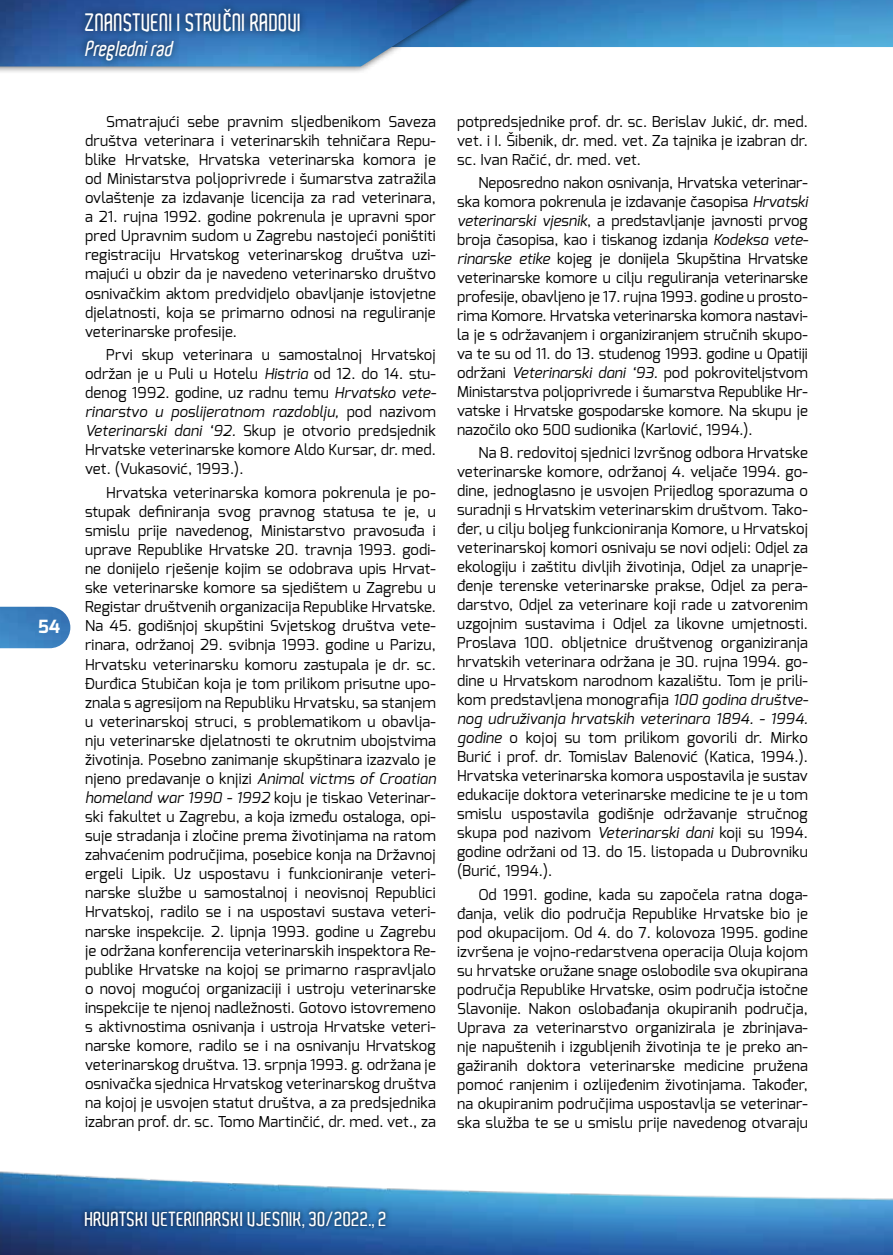
<style>
.page{position:relative;width:893px;height:1255px;background:#fff}
.page>*{position:absolute;margin:0;border:0;box-sizing:border-box;transform-origin:0 0}
.t1{font:600 24px "Aldo";color:#fff;scale:.9 1}
.t2{font:italic 600 21px "Aldo";color:#fff;scale:.9 1}
.t3{font:600 19.5px "Aldo";color:#fff}
.t4{font:700 18.15px "Exo";color:#fff}
.t5{font:15px/19px "Exo";letter-spacing:.01em;color:#000;text-align:justify}
.s1{font-family:"Libel Suit Rg";font-weight:400;font-size:22.5px}
.s2{font-style:italic}
</style>
<div class="page">
<img style="left:505px;top:0;width:388px;height:47px">
<div style="left:0;top:0;width:505px;height:75px;background:#000;opacity:.75"></div>
<img style="left:0;top:0;width:498px;height:66px">
<img style="left:0;top:1171px;width:893px;height:83px">
<img style="left:0;top:606px;width:70px;height:42px">
<div style="left:81px;top:1207px;width:309px;height:25px;background:#000;opacity:.75"></div>
<div style="left:78px;top:1px;width:230px;height:67px;background:#000;opacity:.75"></div>
<p class="t4" style="left:38px;top:614px;width:24px">54</p>
<h1 class="t1" style="left:85px;top:9px;width:242px">ZNANSTVENI I STRU<span class="s1">Č</span>NI RADOVI</h1>
<h2 class="t2" style="left:85px;top:37px;width:104px">Preglednirad</h2>
<p class="t5" style="left:85px;top:112px;width:352px;text-indent:21px">Smatrajući sebe pravnim sljedbenikom Saveza društva veterinara i veterinarskih tehničara Repu&shy;blike Hrvatske, Hrvatska veterinarska komora je od Ministarstva poljoprivrede i šumarstva zatražila ovlaštenje za izdavanje licencija za rad veterinara, a 21. rujna 1992. godine pokrenula je upravni spor pred Upravnim sudom u Zagrebu nastojeći poništiti registraciju Hrvatskog veterinarskog društva uzi&shy;majući u obzir da je navedeno veterinarsko društvo osnivačkim aktom predvidjelo obavljanje istovjetne djelatnosti, koja se primarno odnosi na reguliranje veterinarske profesije.</p>
<p class="t5" style="left:85px;top:345px;width:353px;text-indent:21px">Prvi skup veterinara u samostalnoj Hrvatskoj održan je u Puli u Hotelu <span class="s2">Histria</span> od 12. do 14. stu&shy;denog 1992. godine, uz radnu temu <span class="s2">Hrvatsko vete&shy;rinarstvo u poslijeratnom razdoblju,</span> pod nazivom <span class="s2">Veterinarski dani ‘92.</span> Skup je otvorio predsjednik Hrvatske veterinarske komore Aldo Kursar, dr. med. vet. (Vukasović, 1993.).</p>
<p class="t5" style="left:85px;top:483px;width:352px;text-indent:21px">Hrvatska veterinarska komora pokrenula je po&shy;stupak definiranja svog pravnog statusa te je, u smislu prije navedenog, Ministarstvo pravosuđa i uprave Republike Hrvatske 20. travnja 1993. godi&shy;ne donijelo rješenje kojim se odobrava upis Hrvat&shy;ske veterinarske komore sa sjedištem u Zagrebu u Registar društvenih organizacija Republike Hrvatske.<br>Na 45. godišnjoj skupštini Svjetskog društva vete&shy;rinara, održanoj 29. svibnja 1993. godine u Parizu, Hrvatsku veterinarsku komoru zastupala je dr. sc.<br>Đurđica Stubičan koja je tom prilikom prisutne upo&shy;znala s agresijom na Republiku Hrvatsku, sa stanjem u veterinarskoj struci, s problematikom u obavlja&shy;nju veterinarske djelatnosti te okrutnim ubojstvima životinja. Posebno zanimanje skupštinara izazvalo je njeno predavanje o knjizi <span class="s2">Animal victms of Croatian homeland war 1990 - 1992</span> koju je tiskao Veterinar&shy;ski fakultet u Zagrebu, a koja između ostaloga, opi&shy;suje stradanja i zločine prema životinjama na ratom zahvaćenim područjima, posebice konja na Državnoj ergeli Lipik. Uz uspostavu i funkcioniranje veteri&shy;narske službe u samostalnoj i neovisnoj Republici Hrvatskoj, radilo se i na uspostavi sustava veteri&shy;narske inspekcije. 2. lipnja 1993. godine u Zagrebu je održana konferencija veterinarskih inspektora Re&shy;publike Hrvatske na kojoj se primarno raspravljalo o novoj mogućoj organizaciji i ustroju veterinarske inspekcije te njenoj nadležnosti. Gotovo istovremeno s aktivnostima osnivanja i ustroja Hrvatske veteri&shy;narske komore, radilo se i na osnivanju Hrvatskog veterinarskog društva. 13. srpnja 1993. g. održana je osnivačka sjednica Hrvatskog veterinarskog društva na kojoj je usvojen statut društva, a za predsjednika izabran prof. dr. sc. Tomo Martinčić, dr. med. vet., za</p>
<p class="t5" style="left:457px;top:112px;width:352px">potpredsjednike prof. dr. sc. Berislav Jukić, dr. med. vet. i I. Šibenik, dr. med. vet. Za tajnika je izabran dr. sc. Ivan Račić, dr. med. vet.</p>
<p class="t5" style="left:457px;top:173px;width:353px;text-indent:21px">Neposredno nakon osnivanja, Hrvatska veterinar&shy;ska komora pokrenula je izdavanje časopisa <span class="s2">Hrvatski veterinarski vjesnik</span>, a predstavljanje javnosti prvog broja časopisa, kao i tiskanog izdanja <span class="s2">Kodeksa vete&shy;rinarske etike</span> kojeg je donijela Skupština Hrvatske veterinarske komore u cilju reguliranja veterinarske profesije, obavljeno je 17. rujna 1993. godine u prosto&shy;rima Komore. Hrvatska veterinarska komora nastavi&shy;la je s održavanjem i organiziranjem stručnih skupo&shy;va te su od 11. do 13. studenog 1993. godine u Opatiji održani <span class="s2">Veterinarski dani ‘93.</span> pod pokroviteljstvom Ministarstva poljoprivrede i šumarstva Republike Hr&shy;vatske i Hrvatske gospodarske komore. Na skupu je nazočilo oko 500 sudionika (Karlović, 1994.).</p>
<p class="t5" style="left:457px;top:443px;width:353px;text-indent:21px">Na 8. redovitoj sjednici Izvršnog odbora Hrvatske veterinarske komore, održanoj 4. veljače 1994. go&shy;dine, jednoglasno je usvojen Prijedlog sporazuma o suradnji s Hrvatskim veterinarskim društvom. Tako&shy;đer, u cilju boljeg funkcioniranja Komore, u Hrvatskoj veterinarskoj komori osnivaju se novi odjeli: Odjel za ekologiju i zaštitu divljih životinja, Odjel za unaprje&shy;đenje terenske veterinarske prakse, Odjel za pera&shy;darstvo, Odjel za veterinare koji rade u zatvorenim uzgojnim sustavima i Odjel za likovne umjetnosti.<br>Proslava 100. obljetnice društvenog organiziranja hrvatskih veterinara održana je 30. rujna 1994. go&shy;dine u Hrvatskom narodnom kazalištu. Tom je prili&shy;kom predstavljena monografija <span class="s2">100 godina društve&shy;nog udruživanja hrvatskih veterinara 1894. - 1994. godine</span> o kojoj su tom prilikom govorili dr. Mirko Burić i prof. dr. Tomislav Balenović (Katica, 1994.).<br>Hrvatska veterinarska komora uspostavila je sustav edukacije doktora veterinarske medicine te je u tom smislu uspostavila godišnje održavanje stručnog skupa pod nazivom <span class="s2">Veterinarski dani</span> koji su 1994. godine održani od 13. do 15. listopada u Dubrovniku (Burić, 1994.).</p>
<p class="t5" style="left:457px;top:884px;width:352px;text-indent:21px">Od 1991. godine, kada su započela ratna doga&shy;đanja, velik dio područja Republike Hrvatske bio je pod okupacijom. Od 4. do 7. kolovoza 1995. godine izvršena je vojno-redarstvena operacija Oluja kojom su hrvatske oružane snage oslobodile sva okupirana područja Republike Hrvatske, osim područja istočne Slavonije. Nakon oslobađanja okupiranih područja, Uprava za veterinarstvo organizirala je zbrinjava&shy;nje napuštenih i izgubljenih životinja te je preko an&shy;gažiranih doktora veterinarske medicine pružena pomoć ranjenim i ozlijeđenim životinjama. Također, na okupiranim područjima uspostavlja se veterinar&shy;ska služba te se u smislu prije navedenog otvaraju</p>
<h3 class="t3" style="left:85px;top:1207px;width:304px">HRVATSKI VETERINARSKI VJESNIK, 30/2022., 2</h3>
</div>
